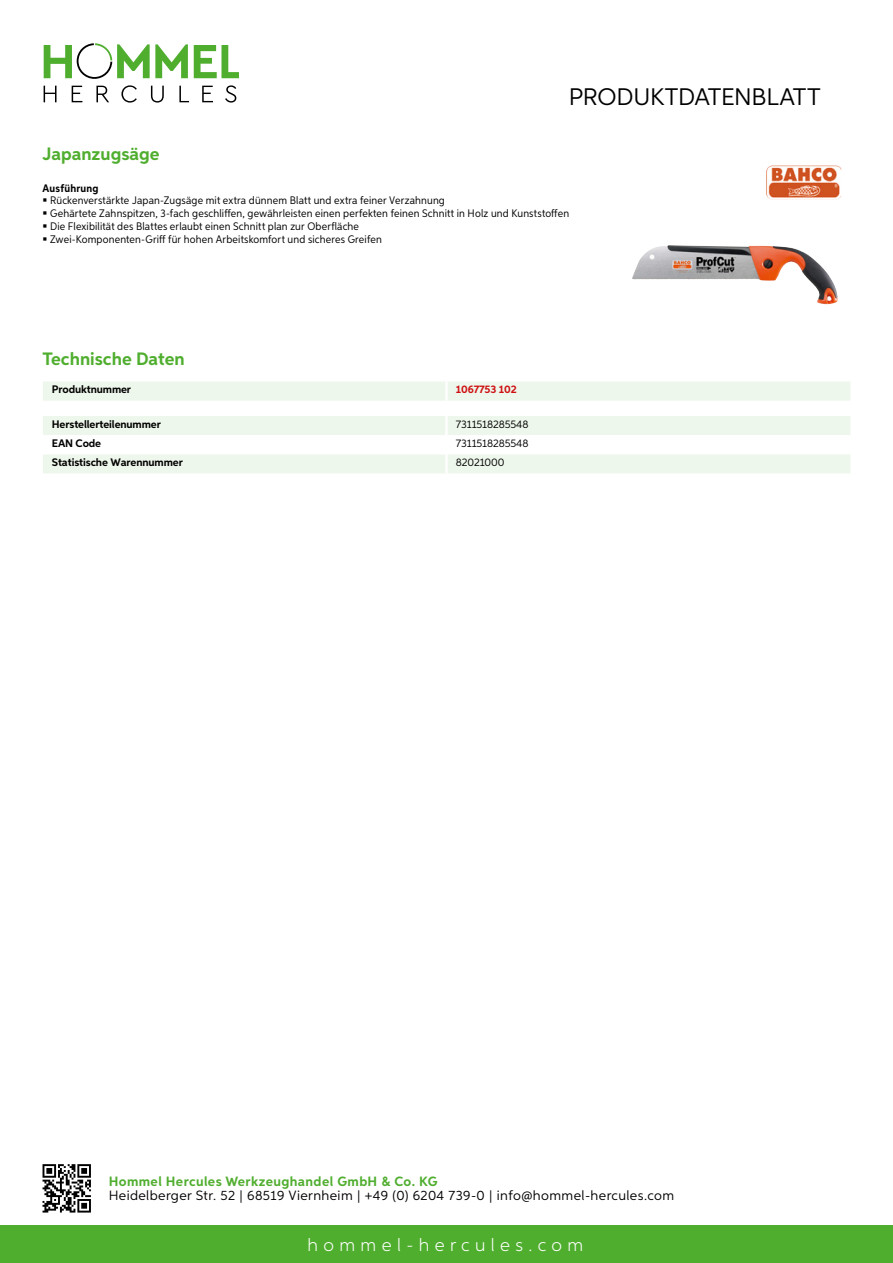
<style>
.page{position:relative;width:893px;height:1263px;background:#fff}
.page>*{position:absolute;margin:0;border:0;box-sizing:border-box;transform-origin:0 0}
.t1{font:24px "Aspira";letter-spacing:-.01em;color:#000}
.t2{font:700 18px "Aspira";color:#50ae2f}
.t3{font:300 18px "Aspira";letter-spacing:.3em;color:#fff}
.t4{font:13.5px "Aspira";letter-spacing:.03em;color:#000}
.t5{font:700 13.5px "Aspira";letter-spacing:.03em;color:#50ae2f}
.t6{font:10.95px/12.8px "Aspira Nar";letter-spacing:.015em;color:#000}
.t7{font:700 10.95px "Aspira";letter-spacing:-.01em;color:#000}
.t8{font:10.95px "Aspira";letter-spacing:-.01em;color:#000}
.t9{font:700 10.95px "Aspira";letter-spacing:-.01em;color:#cd1013}
.t10{font:700 10.95px "Aspira Nar";letter-spacing:.02em;color:#000}
</style>
<div class="page">
<div style="left:0;top:1226px;width:893px;height:37px;background:#50ae2f"></div>
<svg style="left:43px;top:1164px;width:48px;height:48px"></svg>
<svg style="left:194px;top:45px;width:45px;height:33px"></svg>
<svg style="left:44px;top:43px;width:144px;height:36px"></svg>
<svg style="left:44px;top:86px;width:13px;height:16px"></svg>
<svg style="left:72px;top:86px;width:10px;height:16px"></svg>
<svg style="left:96px;top:86px;width:13px;height:16px"></svg>
<svg style="left:121px;top:85px;width:16px;height:18px"></svg>
<svg style="left:151px;top:86px;width:13px;height:17px"></svg>
<svg style="left:179px;top:86px;width:10px;height:16px"></svg>
<svg style="left:202px;top:86px;width:11px;height:16px"></svg>
<svg style="left:225px;top:85px;width:11px;height:18px"></svg>
<div style="left:43px;top:382px;width:807px;height:19px;background:#eef7eb"></div>
<hr style="left:445px;top:381px;width:3px;height:20px;background:#fff">
<svg style="left:43px;top:416px;width:807px;height:57px"></svg>
<hr style="left:445px;top:454px;width:3px;height:19px;background:#fff">
<img style="left:632px;top:246px;width:98px;height:34px">
<img style="left:766px;top:166px;width:76px;height:33px">
<h1 class="t1" style="left:569px;top:82px;width:253px">Produktdatenblatt</h1>
<h2 class="t2" style="left:43px;top:142px;width:119px">Japanzugsäge</h2>
<p class="t10" style="left:43px;top:181px;width:58px">Ausführung</p>
<p class="t6" style="left:50px;top:194px;width:520px">Rückenverstärkte Japan-Zugsäge mit extra dünnem Blatt und extra feiner Verzahnung<br>Gehärtete Zahnspitzen, 3-fach geschliffen, gewährleisten einen perfekten feinen Schnitt in Holz und Kunststoffen Die Flexibilität des Blattes erlaubt einen Schnitt plan zur Oberfläche<br>Zwei-Komponenten-Griff für hohen Arbeitskomfort und sicheres Greifen</p>
<h2 class="t2" style="left:43px;top:347px;width:144px">Technische Daten</h2>
<p class="t7" style="left:52px;top:383px;width:81px">Produktnummer</p>
<p class="t9" style="left:456px;top:383px;width:62px">1067753 102</p>
<p class="t7" style="left:52px;top:417px;width:111px">Herstellerteilenummer</p>
<p class="t8" style="left:456px;top:417px;width:74px">7311518285548</p>
<p class="t7" style="left:52px;top:437px;width:51px">EAN Code</p>
<p class="t8" style="left:456px;top:437px;width:74px">7311518285548</p>
<p class="t7" style="left:52px;top:456px;width:132px">Statistische Warennummer</p>
<p class="t8" style="left:456px;top:456px;width:50px">82021000</p>
<p class="t5" style="left:109px;top:1172px;width:330px">Hommel Hercules Werkzeughandel GmbH &amp; Co. KG</p>
<p class="t4" style="left:109px;top:1187px;width:567px">Heidelberger Str. 52 | 68519 Viernheim | +49 (0) 6204 739-0 | info@hommel-hercules.com</p>
<h2 class="t3" style="left:307px;top:1234px;width:277px">hommel-hercules.com</h2>
</div>
